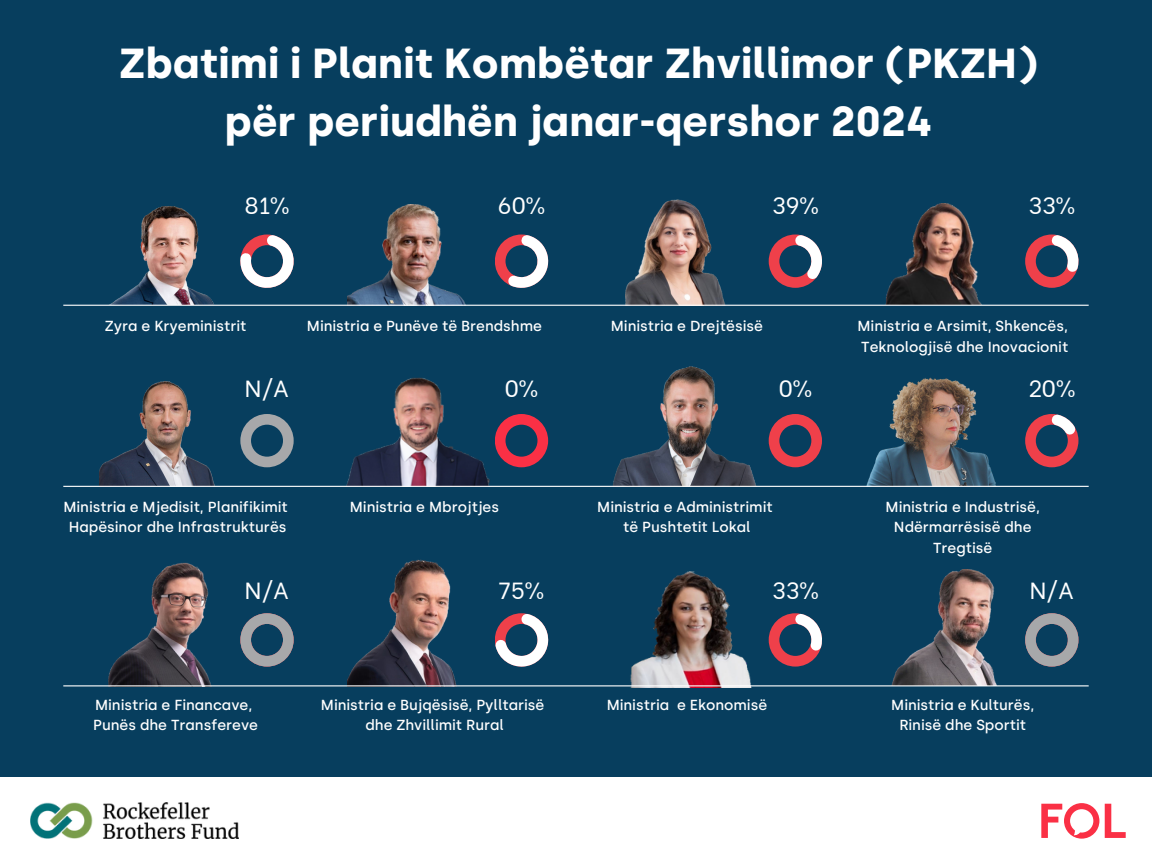
<style>
.page{position:relative;width:1152px;height:864px;background:#073e5e}
.page>*{position:absolute;margin:0;border:0;box-sizing:border-box;transform-origin:0 0}
.t1{font:700 42px/58.5px "Silka";color:#fff;text-align:center}
.t2{font:23.25px "Be Vietnam";color:#fff}
.t3{font:500 14.55px/20.2px "Silka";color:#fff;text-align:center}
</style>
<div class="page">
<img style="left:99px;top:381px;width:118px;height:105px">
<img style="left:348px;top:204px;width:126px;height:101px">
<img style="left:626px;top:199px;width:100px;height:106px">
<img style="left:882px;top:204px;width:116px;height:101px">
<img style="left:849px;top:377px;width:176px;height:109px">
<img style="left:103px;top:562px;width:133px;height:125px">
<img style="left:891px;top:569px;width:106px;height:116px">
<img style="left:347px;top:559px;width:110px;height:126px">
<img style="left:110px;top:206px;width:104px;height:98px">
<img style="left:629px;top:571px;width:130px;height:116px">
<svg style="left:495px;top:235px;width:53px;height:53px"></svg>
<svg style="left:1025px;top:235px;width:53px;height:53px"></svg>
<svg style="left:769px;top:235px;width:53px;height:53px"></svg>
<svg style="left:240px;top:613px;width:54px;height:54px"></svg>
<svg style="left:495px;top:613px;width:53px;height:54px"></svg>
<svg style="left:240px;top:414px;width:54px;height:53px"></svg>
<svg style="left:769px;top:414px;width:53px;height:53px"></svg>
<svg style="left:769px;top:613px;width:53px;height:54px"></svg>
<svg style="left:1025px;top:414px;width:53px;height:53px"></svg>
<img style="left:330px;top:377px;width:177px;height:109px">
<svg style="left:1025px;top:613px;width:53px;height:54px"></svg>
<svg style="left:240px;top:235px;width:54px;height:53px"></svg>
<svg style="left:495px;top:414px;width:53px;height:53px"></svg>
<hr style="left:63px;top:305px;width:1026px;height:1px;background:#fff">
<hr style="left:63px;top:685px;width:1026px;height:1px;background:#fff">
<div style="left:0;top:778px;width:1152px;height:86px;background:#fff"></div>
<img style="left:30px;top:803px;width:208px;height:36px">
<svg style="left:1105px;top:804px;width:21px;height:34px"></svg>
<svg style="left:1041px;top:803px;width:58px;height:36px"></svg>
<img style="left:610px;top:366px;width:147px;height:120px">
<hr style="left:63px;top:486px;width:1026px;height:1px;background:#fff">
<h2 class="t1" style="left:119px;top:34px;width:920px">Zbatimi i Planit Kombëtar Zhvillimor (PKZH) për periudhën janar-qershor 2024</h2>
<p class="t2" style="left:245px;top:186px;width:46px">81%</p>
<p class="t2" style="left:498px;top:186px;width:49px">60%</p>
<h3 class="t2" style="left:772px;top:186px;width:48px">39%</h3>
<p class="t2" style="left:1029px;top:186px;width:48px">33%</p>
<p class="t3" style="left:105px;top:316px;width:143px">Zyra e Kryeministrit</p>
<p class="t2" style="left:245px;top:369px;width:46px">N/A</p>
<p class="t3" style="left:307px;top:316px;width:237px">Ministria e Punëve të Brendshme</p>
<p class="t3" style="left:611px;top:316px;width:154px">Ministria e Drejtësisë</p>
<p class="t3" style="left:858px;top:316px;width:212px">Ministria e Arsimit, Shkencës,</p>
<p class="t3" style="left:861px;top:336px;width:209px">Teknologjisë dhe Inovacionit</p>
<p class="t2" style="left:505px;top:369px;width:35px">0%</p>
<p class="t2" style="left:1028px;top:369px;width:48px">20%</p>
<h2 class="t2" style="left:779px;top:369px;width:35px">0%</h2>
<h3 class="t3" style="left:63px;top:497px;width:226px">Ministria e Mjedisit, Planifikimit</h3>
<h3 class="t3" style="left:69px;top:517px;width:219px">Hapësinor dhe Infrastrukturës</h3>
<p class="t3" style="left:350px;top:497px;width:151px">Ministria e Mbrojtjes</p>
<p class="t3" style="left:886px;top:497px;width:156px">Ministria e Industrisë,<br>Ndërmarrësisë dhe<br>Tregtisë</p>
<h3 class="t3" style="left:597px;top:497px;width:177px">Ministria e Administrimit</h3>
<h3 class="t3" style="left:623px;top:517px;width:129px">të Pushtetit Lokal</h3>
<p class="t2" style="left:245px;top:571px;width:46px">N/A</p>
<p class="t2" style="left:1030px;top:571px;width:46px">N/A</p>
<p class="t2" style="left:772px;top:571px;width:48px">33%</p>
<p class="t2" style="left:499px;top:571px;width:47px">75%</p>
<p class="t3" style="left:95px;top:695px;width:159px">Ministria e Financave,</p>
<p class="t3" style="left:93px;top:715px;width:166px">Punës dhe Transfereve</p>
<p class="t3" style="left:321px;top:695px;width:225px">Ministria e Bujqësisë, Pylltarisë</p>
<p class="t3" style="left:365px;top:715px;width:140px">dhe Zhvillimit Rural</p>
<h2 class="t3" style="left:607px;top:695px;width:162px">Ministria e Ekonomisë</h2>
<p class="t3" style="left:891px;top:695px;width:145px">Ministria e Kulturës,<br>Rinisë dhe Sportit</p>
</div>
